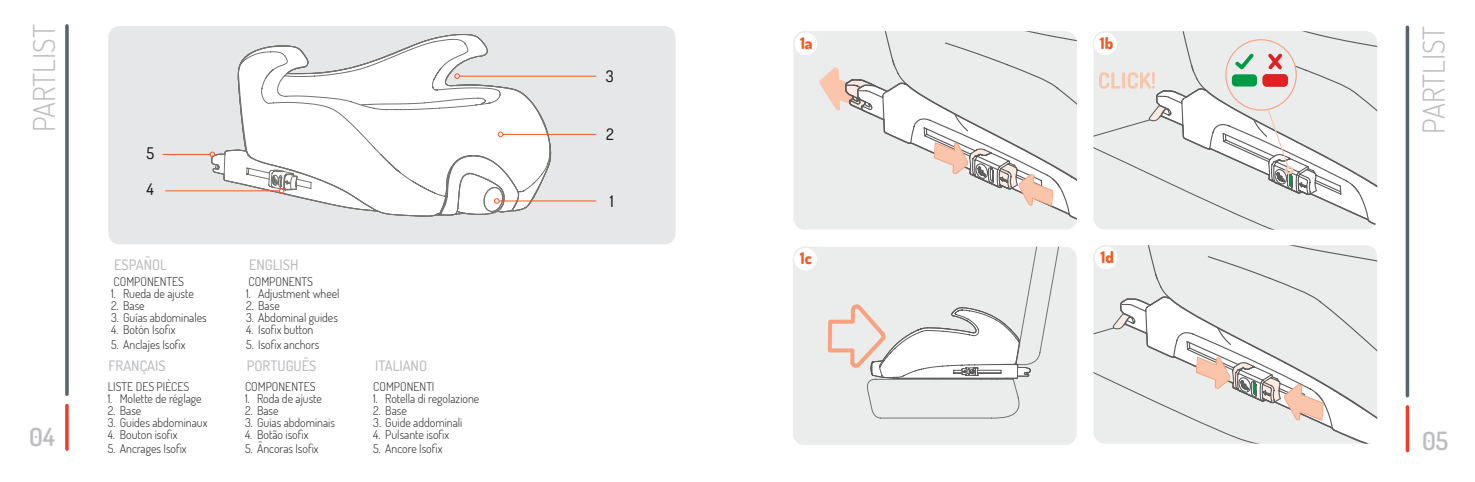
<style>
.page{position:relative;width:1475px;height:482px;background:#fff}
.page>*{position:absolute;margin:0;border:0;box-sizing:border-box;transform-origin:0 0}
.t1{font:300 30px "Dosis";color:#bcbdc0}
.t2{font:600 25px "Dosis";color:#bcbdc0}
.t3{font:800 16px "Dosis";color:#f25b21}
.ADVERTENCIAS{font:500 16px "Dosis";color:#231f20}
.IDIOMAS{font:500 14.4px "Dosis";color:#bcbdc0}
.texto_general{font:300 12px "Dosis";color:#231f20}
</style>
<div class="page">
<hr style="left:1405px;top:27px;width:3px;height:369px;background:#53656e">
<svg style="left:65px;top:26px;width:4px;height:368px"></svg>
<hr style="left:1405px;top:407px;width:3px;height:43px;background:#ef3e2e">
<svg style="left:65px;top:405px;width:4px;height:44px"></svg>
<div style="left:108px;top:26px;width:567px;height:218px;background:#e6e7e9;border-radius:11px"></div>
<svg style="left:211px;top:36px;width:277px;height:156px"></svg>
<svg style="left:237px;top:51px;width:314px;height:166px"></svg>
<svg style="left:209px;top:152px;width:6px;height:5px"></svg>
<hr style="left:162px;top:154px;width:48px;height:1px;background:#f25b21">
<svg style="left:456px;top:172px;width:50px;height:43px"></svg>
<hr style="left:499px;top:200px;width:97px;height:1px;background:#f25b21">
<svg style="left:279px;top:175px;width:19px;height:19px"></svg>
<hr style="left:165px;top:190px;width:114px;height:1px;background:#f25b21">
<svg style="left:454px;top:73px;width:6px;height:6px"></svg>
<hr style="left:460px;top:76px;width:136px;height:1px;background:#f25b21">
<svg style="left:497px;top:132px;width:6px;height:5px"></svg>
<hr style="left:503px;top:134px;width:93px;height:1px;background:#f25b21">
<div style="left:1092px;top:247px;width:26px;height:25px;border:3px solid #ebeded;border-radius:50%"></div>
<div style="left:793px;top:31px;width:283px;height:199px;background:#ebeded;border-radius:11px"></div>
<svg style="left:819px;top:67px;width:37px;height:44px"></svg>
<svg style="left:856px;top:31px;width:220px;height:194px"></svg>
<svg style="left:998px;top:164px;width:54px;height:44px"></svg>
<svg style="left:933px;top:140px;width:57px;height:36px"></svg>
<div style="left:793px;top:31px;width:25px;height:26px;border:3px solid #ebeded;border-radius:50%"></div>
<div style="left:794px;top:32px;width:23px;height:23px;background:#fff;border-radius:50%"></div>
<div style="left:1093px;top:31px;width:62px;height:199px;background:#ebeded"></div>
<svg style="left:1147px;top:100px;width:8px;height:22px"></svg>
<svg style="left:1098px;top:72px;width:56px;height:17px"></svg>
<svg style="left:1155px;top:31px;width:221px;height:199px"></svg>
<div style="left:1225px;top:40px;width:70px;height:70px;background:#ebeded;border-radius:50%"></div>
<div style="left:1225px;top:39px;width:71px;height:72px;border:1px solid #f7a17e;border-radius:50%"></div>
<div style="left:1231px;top:74px;width:25px;height:12px;background:#009945;border-radius:4px"></div>
<svg style="left:1262px;top:74px;width:25px;height:13px"></svg>
<div style="left:1262px;top:74px;width:25px;height:12px;background:#e31f24;border-radius:4px"></div>
<svg style="left:1231px;top:50px;width:23px;height:20px"></svg>
<svg style="left:1268px;top:53px;width:15px;height:17px"></svg>
<svg style="left:1267px;top:109px;width:25px;height:78px"></svg>
<div style="left:1092px;top:31px;width:26px;height:26px;border:3px solid #ebeded;border-radius:50%"></div>
<div style="left:1093px;top:32px;width:23px;height:23px;background:#fff;border-radius:50%"></div>
<div style="left:792px;top:247px;width:284px;height:198px;background:#ebeded;border-radius:11px"></div>
<svg style="left:1031px;top:247px;width:28px;height:117px"></svg>
<svg style="left:827px;top:276px;width:204px;height:143px"></svg>
<div style="left:792px;top:246px;width:26px;height:26px;border:3px solid #ebeded;border-radius:50%"></div>
<div style="left:794px;top:248px;width:22px;height:22px;background:#fff;border-radius:50%"></div>
<svg style="left:1093px;top:245px;width:26px;height:199px"></svg>
<svg style="left:1111px;top:308px;width:8px;height:22px"></svg>
<svg style="left:1119px;top:245px;width:257px;height:199px"></svg>
<svg style="left:1261px;top:378px;width:62px;height:45px"></svg>
<svg style="left:1195px;top:355px;width:60px;height:40px"></svg>
<div style="left:1093px;top:245px;width:25px;height:26px;border:3px solid #ebeded;border-radius:50%"></div>
<div style="left:1094px;top:246px;width:23px;height:23px;background:#fff;border-radius:50%"></div>
<h1 class="t1" style="left:24px;top:132px;width:110px;rotate:-90deg">PARTLIST</h1>
<h1 class="t1" style="left:1413px;top:134px;width:110px;rotate:-90deg">PARTLIST</h1>
<h3 class="t3" style="left:800px;top:33px;width:14px">1a</h3>
<h3 class="t3" style="left:1099px;top:33px;width:15px">1b</h3>
<p class="ADVERTENCIAS" style="left:605px;top:65px;width:9px">3</p>
<p class="ADVERTENCIAS" style="left:606px;top:124px;width:9px">2</p>
<p class="ADVERTENCIAS" style="left:146px;top:143px;width:9px">5</p>
<p class="ADVERTENCIAS" style="left:146px;top:179px;width:9px">4</p>
<p class="IDIOMAS" style="left:114px;top:256px;width:54px">ESPAÑOL</p>
<p class="texto_general" style="left:114px;top:274px;width:72px">COMPONENTES</p>
<p class="texto_general" style="left:111px;top:286px;width:84px">1. Rueda de ajuste</p>
<p class="texto_general" style="left:111px;top:298px;width:35px">2. Base</p>
<p class="texto_general" style="left:111px;top:310px;width:97px">3. Guías abdominales</p>
<p class="texto_general" style="left:111px;top:322px;width:66px">4. Botón Isofix</p>
<p class="texto_general" style="left:111px;top:336px;width:76px">5. Anclajes Isofix</p>
<p class="IDIOMAS" style="left:108px;top:356px;width:59px">FRANÇAIS</p>
<p class="IDIOMAS" style="left:249px;top:256px;width:51px">ENGLISH</p>
<p class="texto_general" style="left:248px;top:274px;width:66px">COMPONENTS</p>
<p class="texto_general" style="left:246px;top:286px;width:95px">1. Adjustment wheel</p>
<p class="texto_general" style="left:246px;top:298px;width:35px">2. Base</p>
<p class="texto_general" style="left:246px;top:310px;width:93px">3. Abdominal guides</p>
<p class="texto_general" style="left:246px;top:322px;width:69px">4. Isofix button</p>
<p class="texto_general" style="left:246px;top:336px;width:75px">5. Isofix anchors</p>
<p class="IDIOMAS" style="left:247px;top:356px;width:71px">PORTUGUÊS</p>
<p class="IDIOMAS" style="left:375px;top:356px;width:53px">ITALIANO</p>
<p class="ADVERTENCIAS" style="left:609px;top:191px;width:5px">1</p>
<h3 class="t3" style="left:799px;top:248px;width:13px">1c</h3>
<h3 class="t3" style="left:1099px;top:248px;width:15px">1d</h3>
<h3 class="t3" style="left:800px;top:257px;width:13px">1c</h3>
<p class="texto_general" style="left:108px;top:378px;width:83px">LISTE DES PIÈCES</p>
<p class="texto_general" style="left:108px;top:390px;width:95px">1. Molette de réglage</p>
<p class="texto_general" style="left:108px;top:402px;width:35px">2. Base</p>
<p class="texto_general" style="left:108px;top:414px;width:101px">3. Guides abdominaux</p>
<p class="texto_general" style="left:108px;top:426px;width:71px">4. Bouton isofix</p>
<p class="texto_general" style="left:108px;top:441px;width:80px">5. Ancrages Isofix</p>
<p class="texto_general" style="left:245px;top:378px;width:72px">COMPONENTES</p>
<p class="texto_general" style="left:245px;top:390px;width:78px">1. Roda de ajuste</p>
<p class="texto_general" style="left:245px;top:402px;width:35px">2. Base</p>
<p class="texto_general" style="left:245px;top:414px;width:91px">3. Guias abdominais</p>
<p class="texto_general" style="left:245px;top:426px;width:65px">4. Botão isofix</p>
<p class="texto_general" style="left:245px;top:441px;width:75px">5. Âncoras Isofix</p>
<p class="texto_general" style="left:373px;top:378px;width:63px">COMPONENTI</p>
<p class="texto_general" style="left:373px;top:390px;width:107px">1. Rotella di regolazione</p>
<p class="texto_general" style="left:373px;top:402px;width:35px">2. Base</p>
<p class="texto_general" style="left:373px;top:414px;width:91px">3. Guide addominali</p>
<p class="texto_general" style="left:373px;top:426px;width:77px">4. Pulsante isofix</p>
<p class="texto_general" style="left:373px;top:441px;width:71px">5. Ancore Isofix</p>
<h2 class="t2" style="left:29px;top:420px;width:27px">04</h2>
<h2 class="t2" style="left:1421px;top:424px;width:28px">05</h2>
</div>
